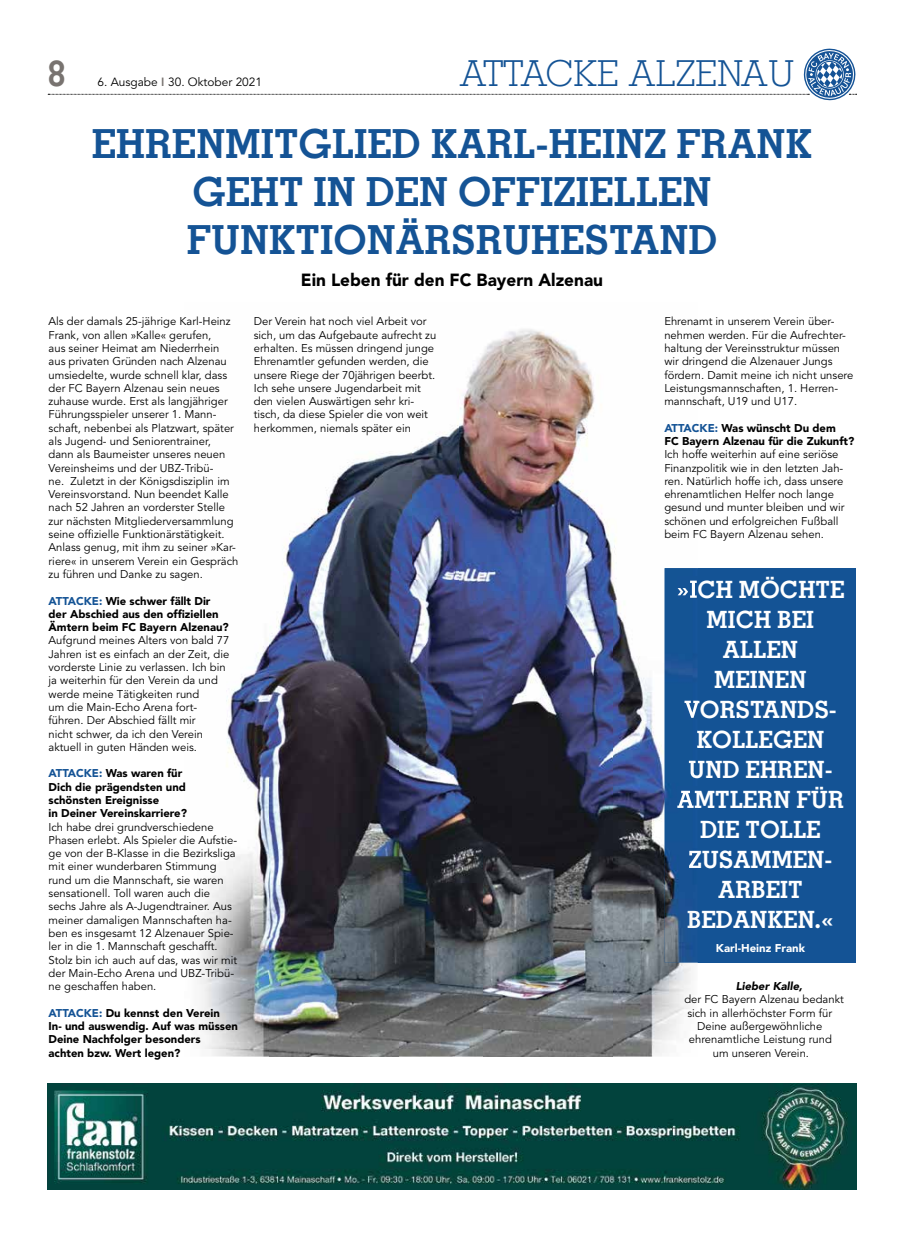
<style>
.page{position:relative;width:904px;height:1241px;background:#fff}
.page>*{position:absolute;margin:0;border:0;box-sizing:border-box;transform-origin:0 0}
.t1{font:700 40px/48px "Memphis LT";color:#145395;text-align:center}
.t2{font:300 35.75px "Memphis LT";color:#145395}
.t3{font:700 35.75px "Memphis LT";color:#787370}
.t4{font:700 23.75px/30px "Memphis LT";color:#fff;text-align:center}
.t5{font:900 17.5px "Avenir LT";color:#000}
.t6{font:11.88px "Avenir LT";color:#000}
.t7{font:11.25px/13.2px "Avenir LT";color:#000}
.t8{font:900 11.25px/13.2px "Avenir LT";color:#000}
.t9{font:900 11.25px "Avenir LT";color:#fff}
.t10{font:italic 900 11.25px "Avenir LT";color:#000}
.s1{font-weight:800;color:#787370}
.s2{color:#145395}
</style>
<div class="page">
<svg style="left:48px;top:48px;width:808px;height:53px"></svg>
<img style="left:48px;top:1083px;width:808px;height:106px">
<div style="left:664px;top:568px;width:192px;height:394px;background:#145395"></div>
<img style="left:411px;top:425px;width:48px;height:54px">
<img style="left:612px;top:599px;width:85px;height:457px">
<img style="left:199px;top:638px;width:70px;height:418px">
<img style="left:398px;top:479px;width:85px;height:577px">
<img style="left:269px;top:570px;width:129px;height:486px">
<img style="left:483px;top:599px;width:129px;height:457px">
<img style="left:284px;top:452px;width:127px;height:118px">
<img style="left:459px;top:329px;width:158px;height:270px">
<img style="left:664px;top:568px;width:33px;height:394px">
<img style="left:677px;top:576px;width:20px;height:22px">
<img style="left:684px;top:700px;width:13px;height:18px">
<img style="left:689px;top:760px;width:8px;height:18px">
<img style="left:677px;top:786px;width:20px;height:22px">
<img style="left:689px;top:850px;width:8px;height:18px">
<img style="left:687px;top:910px;width:10px;height:18px">
<h2 class="t3" style="left:48px;top:51px;width:19px">8</h2>
<p class="t6" style="left:97px;top:75px;width:166px">6. Ausgabe <span class="s1">I</span> 30. Oktober 2021</p>
<h2 class="t2" style="left:459px;top:52px;width:336px">ATTACKE ALZENAU</h2>
<h1 class="t1" style="left:92px;top:119px;width:721px">EHRENMITGLIED KARL-HEINZ FRANK<br>GEHT IN DEN OFFIZIELLEN<br>FUNKTIONÄRSRUHESTAND</h1>
<h3 class="t5" style="left:301px;top:269px;width:304px">Ein Leben für den FC Bayern Alzenau</h3>
<p class="t7" style="left:49px;top:315px;width:191px">Als der damals 25-jährige Karl-Heinz Frank, von allen »Kalle« gerufen,<br>aus seiner Heimat am Niederrhein aus privaten Gründen nach Alzenau umsiedelte, wurde schnell klar, dass der FC Bayern Alzenau sein neues zuhause wurde. Erst als langjähriger Führungsspieler unserer 1. Mann&shy;schaft, nebenbei als Platzwart, später als Jugend- und Seniorentrainer, dann als Baumeister unseres neuen Vereinsheims und der UBZ-Tribü-<br>ne. Zuletzt in der Königsdisziplin im Vereinsvorstand. Nun beendet Kalle nach 52 Jahren an vorderster Stelle zur nächsten Mitgliederversammlung seine offizielle Funktionärstätigkeit.<br>Anlass genug, mit ihm zu seiner »Kar&shy;riere« in unserem Verein ein Gespräch zu führen und Danke zu sagen.</p>
<p class="t8" style="left:49px;top:594px;width:182px"><span class="s2">ATTACKE:</span> Wie schwer fällt Dir der Abschied aus den offiziellen<br>Ämtern beim FC Bayern Alzenau?</p>
<p class="t7" style="left:49px;top:634px;width:182px">Aufgrund meines Alters von bald 77<br>Jahren ist es einfach an der Zeit, die vorderste Linie zu verlassen. Ich bin ja weiterhin für den Verein da und werde meine Tätigkeiten rund<br>um die Main-Echo Arena fort&shy;führen. Der Abschied fällt mir<br>nicht schwer, da ich den Verein aktuell in guten Händen weis.</p>
<p class="t8" style="left:49px;top:766px;width:140px"><span class="s2">ATTACKE:</span> Was waren für<br>Dich die prägendsten und schönsten Ereignisse<br>in Deiner Vereinskarriere?</p>
<p class="t7" style="left:49px;top:820px;width:190px">Ich habe drei grundverschiedene Phasen erlebt. Als Spieler die Aufstie&shy;ge von der B-Klasse in die Bezirksliga mit einer wunderbaren Stimmung rund um die Mannschaft, sie waren sensationell. Toll waren auch die sechs Jahre als A-Jugendtrainer. Aus meiner damaligen Mannschaften ha&shy;ben es insgesamt 12 Alzenauer Spie&shy;ler in die 1. Mannschaft geschafft.<br>Stolz bin ich auch auf das, was wir mit der Main-Echo Arena und UBZ-Tribü&shy;ne geschaffen haben.</p>
<p class="t8" style="left:49px;top:1005px;width:191px"><span class="s2">ATTACKE:</span> Du kennst den Verein<br>In- und auswendig. Auf was müssen<br>Deine Nachfolger besonders achten bzw. Wert legen?</p>
<p class="t7" style="left:254px;top:315px;width:184px">Der Verein hat noch viel Arbeit vor sich, um das Aufgebaute aufrecht zu erhalten. Es müssen dringend junge Ehrenamtler gefunden werden, die unsere Riege der 70jährigen beerbt.<br>Ich sehe unsere Jugendarbeit mit den vielen Auswärtigen sehr kri&shy;tisch, da diese Spieler die von weit herkommen, niemals später ein</p>
<p class="t7" style="left:664px;top:315px;width:190px">Ehrenamt in unserem Verein über&shy;nehmen werden. Für die Aufrechter&shy;haltung der Vereinsstruktur müssen wir dringend die Alzenauer Jungs fördern. Damit meine ich nicht unsere Leistungsmannschaften, 1. Herren&shy;mannschaft, U19 und U17.</p>
<p class="t8" style="left:664px;top:421px;width:191px"><span class="s2">ATTACKE:</span> Was wünscht Du dem<br>FC Bayern Alzenau für die Zukunft?</p>
<p class="t7" style="left:664px;top:448px;width:181px">Ich hoffe weiterhin auf eine seriöse Finanzpolitik wie in den letzten Jah&shy;ren. Natürlich hoffe ich, dass unsere ehrenamtlichen Helfer noch lange gesund und munter bleiben und wir schönen und erfolgreichen Fußball beim FC Bayern Alzenau sehen.</p>
<h3 class="t4" style="left:676px;top:574px;width:170px">»ICH MÖCHTE<br>MICH BEI<br>ALLEN<br>MEINEN<br>VORSTANDS-<br>KOLLEGEN<br>UND EHREN-<br>AMTLERN FÜR<br>DIE TOLLE<br>ZUSAMMEN-<br>ARBEIT<br>BEDANKEN.«</h3>
<p class="t9" style="left:715px;top:940px;width:91px">Karl-Heinz Frank</p>
<p class="t10" style="left:735px;top:979px;width:68px">Lieber Kalle,</p>
<p class="t7" style="left:684px;top:993px;width:161px">der FC Bayern Alzenau bedankt</p>
<p class="t7" style="left:687px;top:1006px;width:146px">sich in allerhöchster Form für</p>
<p class="t7" style="left:697px;top:1019px;width:127px">Deine außergewöhnliche</p>
<p class="t7" style="left:689px;top:1032px;width:144px">ehrenamtliche Leistung rund</p>
<p class="t7" style="left:713px;top:1046px;width:98px">um unseren Verein.</p>
</div>
